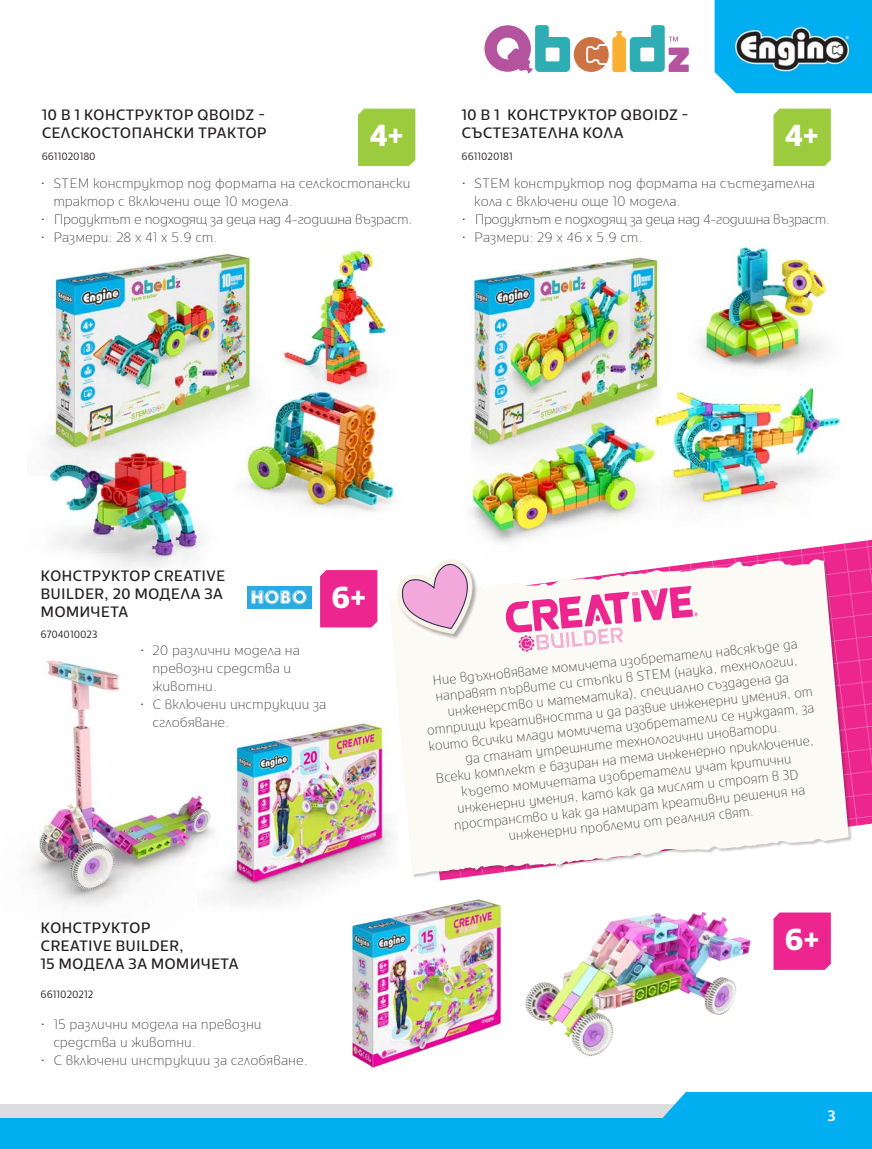
<style>
.page{position:relative;width:872px;height:1149px;background:#fff}
.page>*{position:absolute;margin:0;border:0;box-sizing:border-box;transform-origin:0 0}
.Title__33{font:700 30px "Cormac";color:#fff}
.Title__33-2{font:15px/18px "Cormac";color:#231f20}
.t1{font:500 15px "Cormac";color:#fff}
.Art_Nomer_33{font:100 13.5px/16.2px "Cormac";color:#231f20;text-align:center;scale:.95 1}
.Art_Nomer_33-2{font:100 13.5px/18px "Cormac";color:#231f20}
.Art_Nomer_33-3{font:100 13.5px "Cormac";letter-spacing:-.025em;color:#231f20}
.Art_Nomer_33-4{font:100 13.5px "Cormac";letter-spacing:-.03em;color:#231f20}
.Art_Nomer_33-5{font:300 10.5px "Cormac";color:#231f20;scale:.95 1}
</style>
<div class="page">
<div style="left:0;top:1104px;width:721px;height:25px;background:#dcdddf"></div>
<svg style="left:662px;top:1091px;width:210px;height:27px"></svg>
<div style="left:714px;top:0;width:158px;height:93px;background:#01aef0"></div>
<div style="left:0;top:1118px;width:872px;height:30px;background:#01aef0"></div>
<img style="left:726px;top:23px;width:133px;height:54px">
<div style="left:773px;top:109px;width:58px;height:57px;background:#9ccb3e"></div>
<div style="left:358px;top:109px;width:57px;height:57px;background:#9ccb3e"></div>
<img style="left:48px;top:253px;width:193px;height:174px">
<img style="left:472px;top:256px;width:187px;height:102px">
<img style="left:706px;top:245px;width:121px;height:79px">
<img style="left:241px;top:249px;width:146px;height:104px">
<img style="left:627px;top:324px;width:219px;height:185px">
<img style="left:224px;top:353px;width:172px;height:160px">
<img style="left:466px;top:358px;width:215px;height:175px">
<img style="left:45px;top:427px;width:157px;height:140px">
<svg style="left:484px;top:25px;width:205px;height:48px"></svg>
<img style="left:352px;top:899px;width:149px;height:169px">
<img style="left:478px;top:912px;width:273px;height:152px">
<div style="left:773px;top:912px;width:58px;height:57px;background:#ed268f"></div>
<div style="left:320px;top:570px;width:57px;height:57px;background:#ed268f"></div>
<svg style="left:397px;top:533px;width:475px;height:347px"></svg>
<img style="left:258px;top:723px;width:139px;height:199px">
<img style="left:29px;top:660px;width:229px;height:246px">
<div style="left:247px;top:585px;width:64px;height:23px;background:#29abe2"></div>
<svg style="left:251px;top:590px;width:56px;height:14px"></svg>
<p class="Title__33-2" style="left:42px;top:106px;width:227px">10 В 1 КОНСТРУКТОР QBOIDZ -<br>СЕЛСКОСТОПАНСКИ ТРАКТОР</p>
<p class="Title__33-2" style="left:461px;top:106px;width:229px">10 В 1 КОНСТРУКТОР QBOIDZ -</p>
<p class="Title__33" style="left:370px;top:116px;width:35px">4+</p>
<p class="Title__33" style="left:785px;top:116px;width:35px">4+</p>
<p class="Title__33-2" style="left:461px;top:124px;width:164px">СЪСТЕЗАТЕЛНА КОЛА</p>
<p class="Art_Nomer_33-5" style="left:42px;top:149px;width:58px">6611020180</p>
<p class="Art_Nomer_33-5" style="left:461px;top:149px;width:55px">6611020181</p>
<p class="Art_Nomer_33-2" style="left:53px;top:174px;width:358px;text-indent:-13px">• STEM конструктор под формата на селскостопански трактор с включени още 10 модела.</p>
<p class="Art_Nomer_33-3" style="left:41px;top:210px;width:373px">• Продуктът е подходящ за деца над 4-годишна възраст.</p>
<p class="Art_Nomer_33-2" style="left:41px;top:228px;width:179px">• Размери: 28 x 41 x 5.9 cm.</p>
<p class="Art_Nomer_33-2" style="left:474px;top:174px;width:342px;text-indent:-13px">• STEM конструктор под формата на състезателна кола с включени още 10 модела.</p>
<p class="Art_Nomer_33-4" style="left:461px;top:210px;width:370px">• Продуктът е подходящ за деца над 4-годишна възраст.</p>
<p class="Art_Nomer_33-2" style="left:461px;top:228px;width:183px">• Размери: 29 x 46 x 5.9 cm.</p>
<p class="Title__33-2" style="left:41px;top:566px;width:186px">КОНСТРУКТОР CREATIVE<br>BUILDER, 20 МОДЕЛА ЗА<br>МОМИЧЕТА</p>
<p class="Art_Nomer_33-2" style="left:152px;top:641px;width:149px;text-indent:-13px">• 20 различни модела на превозни средства и животни.</p>
<p class="Art_Nomer_33-2" style="left:152px;top:695px;width:175px;text-indent:-13px">• С включени инструкции за сглобяване.</p>
<p class="Title__33" style="left:331px;top:577px;width:36px">6+</p>
<p class="Art_Nomer_33-5" style="left:41px;top:628px;width:61px">6704010023</p>
<p class="Title__33-2" style="left:41px;top:918px;width:200px">КОНСТРУКТОР<br>CREATIVE BUILDER,<br>15 МОДЕЛА ЗА МОМИЧЕТА</p>
<p class="Art_Nomer_33-5" style="left:41px;top:987px;width:57px">6611020212</p>
<p class="Art_Nomer_33-2" style="left:53px;top:1014px;width:210px;text-indent:-13px">• 15 различни модела на превозни средства и животни.</p>
<p class="Art_Nomer_33-2" style="left:41px;top:1050px;width:269px">• С включени инструкции за сглобяване.</p>
<p class="Art_Nomer_33" style="left:421px;top:674px;width:409px;rotate:-6deg">Ние вдъхновяваме момичета изобретатели навсякъде да направят първите си стъпки в STEM (наука, технологии, инженерство и математика), специално създадена да отприщи креативността и да развие инженерни умения, от които всички млади момичета изобретатели се нуждаят, за да станат утрешните технологични иноватори.</p>
<p class="Art_Nomer_33" style="left:435px;top:770px;width:401px;rotate:-6deg">Всеки комплект е базиран на тема инженерно приключение, където момичетата изобретатели учат критични инженерни умения, като как да мислят и строят в 3D пространство и как да намират креативни решения на инженерни проблеми от реалния свят.</p>
<p class="Title__33" style="left:784px;top:919px;width:36px">6+</p>
<p class="t1" style="left:827px;top:1105px;width:10px">3</p>
</div>
